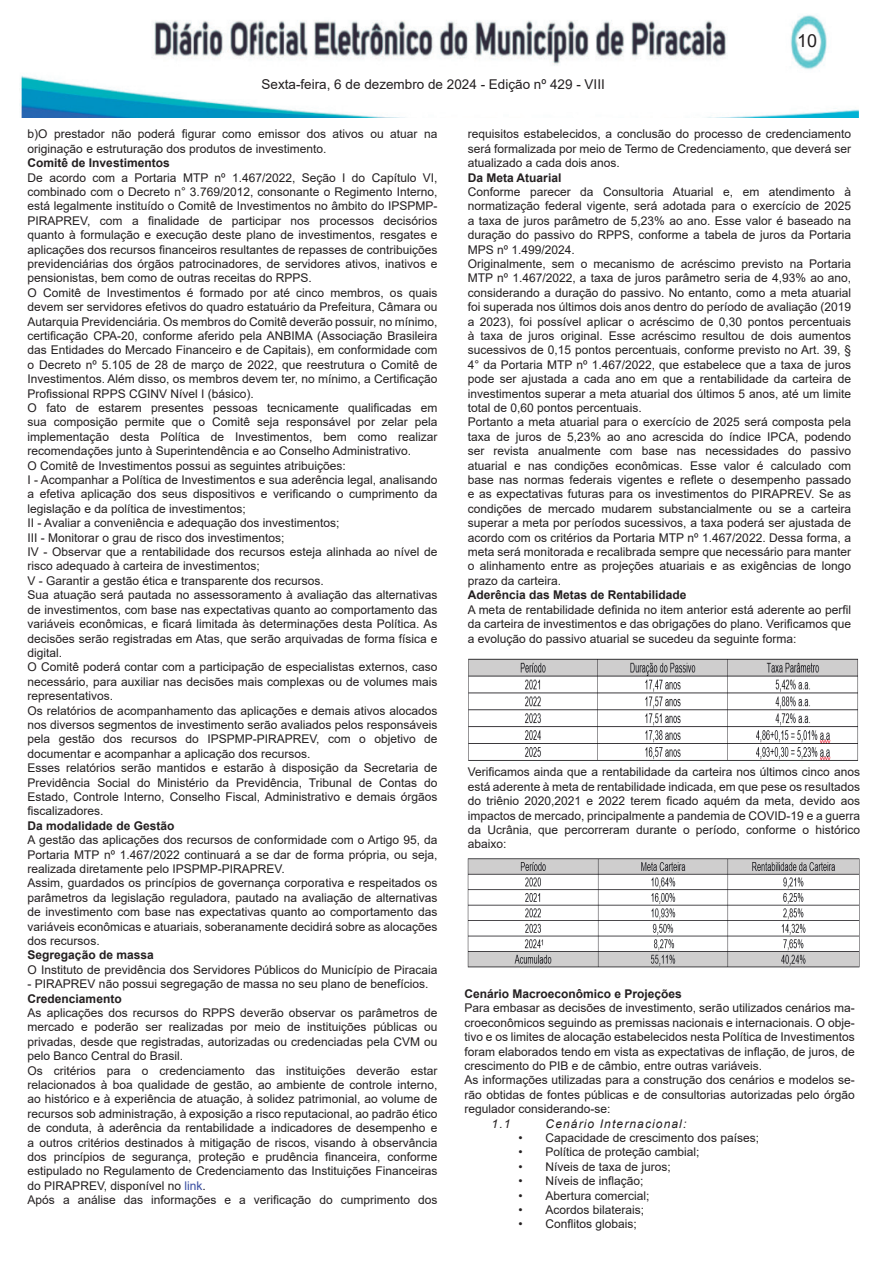
<style>
.page{position:relative;width:893px;height:1263px;background:#fff}
.page>*{position:absolute;margin:0;border:0;box-sizing:border-box;transform-origin:0 0}
.t1{font:18px "Arial";color:#231f20}
.t2{font:13.5px "Arial";color:#231f20}
.t3{font:12px/14.4px "Arial";color:#231f20}
.t4{font:700 12px "Arial";color:#231f20}
.t5{font:italic 12px "Arial";letter-spacing:.095em;color:#231f20}
.s1{color:#364ba0}
</style>
<div class="page">
<img style="left:20px;top:15px;width:838px;height:103px">
<img style="left:468px;top:658px;width:390px;height:103px">
<img style="left:467px;top:858px;width:393px;height:110px">
<h1 class="t1" style="left:797px;top:29px;width:22px">10</h1>
<p class="t2" style="left:262px;top:74px;width:345px">Sexta-feira, 6 de dezembro de 2024 - Edição nº 429 - VIII</p>
<p class="t3" style="left:28px;top:127px;width:411px">b)O prestador não poderá figurar como emissor dos ativos ou atuar na originação e estruturação dos produtos de investimento.</p>
<p class="t4" style="left:28px;top:155px;width:144px">Comitê de Investimentos</p>
<p class="t3" style="left:28px;top:170px;width:411px">De acordo com a Portaria MTP nº 1.467/2022, Seção I do Capítulo VI, combinado com o Decreto n° 3.769/2012, consonante o Regimento Interno, está legalmente instituído o Comitê de Investimentos no âmbito do IPSPMP-PIRAPREV, com a finalidade de participar nos processos decisórios quanto à formulação e execução deste plano de investimentos, resgates e aplicações dos recursos financeiros resultantes de repasses de contribuições previdenciárias dos órgãos patrocinadores, de servidores ativos, inativos e pensionistas, bem como de outras receitas do RPPS.<br>O Comitê de Investimentos é formado por até cinco membros, os quais devem ser servidores efetivos do quadro estatuário da Prefeitura, Câmara ou Autarquia Previdenciária. Os membros do Comitê deverão possuir, no mínimo, certificação CPA-20, conforme aferido pela ANBIMA (Associação Brasileira das Entidades do Mercado Financeiro e de Capitais), em conformidade com o Decreto nº 5.105 de 28 de março de 2022, que reestrutura o Comitê de Investimentos. Além disso, os membros devem ter, no mínimo, a Certificação Profissional RPPS CGINV Nível I (básico).<br>O fato de estarem presentes pessoas tecnicamente qualificadas em sua composição permite que o Comitê seja responsável por zelar pela implementação desta Política de Investimentos, bem como realizar recomendações junto à Superintendência e ao Conselho Administrativo.<br>O Comitê de Investimentos possui as seguintes atribuições:<br>I - Acompanhar a Política de Investimentos e sua aderência legal, analisando a efetiva aplicação dos seus dispositivos e verificando o cumprimento da legislação e da política de investimentos;<br>II - Avaliar a conveniência e adequação dos investimentos;<br>III - Monitorar o grau de risco dos investimentos;<br>IV - Observar que a rentabilidade dos recursos esteja alinhada ao nível de risco adequado à carteira de investimentos;<br>V - Garantir a gestão ética e transparente dos recursos.<br>Sua atuação será pautada no assessoramento à avaliação das alternativas de investimentos, com base nas expectativas quanto ao comportamento das variáveis econômicas, e ficará limitada às determinações desta Política. As decisões serão registradas em Atas, que serão arquivadas de forma física e digital.<br>O Comitê poderá contar com a participação de especialistas externos, caso necessário, para auxiliar nas decisões mais complexas ou de volumes mais representativos.<br>Os relatórios de acompanhamento das aplicações e demais ativos alocados nos diversos segmentos de investimento serão avaliados pelos responsáveis pela gestão dos recursos do IPSPMP-PIRAPREV, com o objetivo de documentar e acompanhar a aplicação dos recursos.<br>Esses relatórios serão mantidos e estarão à disposição da Secretaria de Previdência Social do Ministério da Previdência, Tribunal de Contas do Estado, Controle Interno, Conselho Fiscal, Administrativo e demais órgãos fiscalizadores.</p>
<p class="t4" style="left:28px;top:817px;width:148px">Da modalidade de Gestão</p>
<p class="t3" style="left:28px;top:833px;width:411px">A gestão das aplicações dos recursos de conformidade com o Artigo 95, da Portaria MTP nº 1.467/2022 continuará a se dar de forma própria, ou seja, realizada diretamente pelo IPSPMP-PIRAPREV.<br>Assim, guardados os princípios de governança corporativa e respeitados os parâmetros da legislação reguladora, pautado na avaliação de alternativas de investimento com base nas expectativas quanto ao comportamento das variáveis econômicas e atuariais, soberanamente decidirá sobre as alocações dos recursos.</p>
<p class="t4" style="left:28px;top:947px;width:128px">Segregação de massa</p>
<p class="t3" style="left:28px;top:962px;width:411px">O Instituto de previdência dos Servidores Públicos do Município de Piracaia</p>
<p class="t3" style="left:28px;top:977px;width:402px">- PIRAPREV não possui segregação de massa no seu plano de benefícios.</p>
<p class="t4" style="left:28px;top:990px;width:96px">Credenciamento</p>
<p class="t3" style="left:28px;top:1005px;width:411px">As aplicações dos recursos do RPPS deverão observar os parâmetros de mercado e poderão ser realizadas por meio de instituições públicas ou privadas, desde que registradas, autorizadas ou credenciadas pela CVM ou pelo Banco Central do Brasil.<br>Os critérios para o credenciamento das instituições deverão estar relacionados à boa qualidade de gestão, ao ambiente de controle interno, ao histórico e à experiência de atuação, à solidez patrimonial, ao volume de recursos sob administração, à exposição a risco reputacional, ao padrão ético de conduta, à aderência da rentabilidade a indicadores de desempenho e a outros critérios destinados à mitigação de riscos, visando à observância dos princípios de segurança, proteção e prudência financeira, conforme estipulado no Regulamento de Credenciamento das Instituições Financeiras do PIRAPREV, disponível no <span class="s1">link</span>.<br>Após a análise das informações e a verificação do cumprimento dos</p>
<p class="t3" style="left:468px;top:127px;width:385px;text-align:justify">requisitos estabelecidos, a conclusão do processo de credenciamento será formalizada por meio de Termo de Credenciamento, que deverá ser atualizado a cada dois anos.</p>
<p class="t4" style="left:468px;top:169px;width:95px">Da Meta Atuarial</p>
<p class="t3" style="left:468px;top:185px;width:385px">Conforme parecer da Consultoria Atuarial e, em atendimento à normatização federal vigente, será adotada para o exercício de 2025 a taxa de juros parâmetro de 5,23% ao ano. Esse valor é baseado na duração do passivo do RPPS, conforme a tabela de juros da Portaria MPS nº 1.499/2024.<br>Originalmente, sem o mecanismo de acréscimo previsto na Portaria MTP nº 1.467/2022, a taxa de juros parâmetro seria de 4,93% ao ano, considerando a duração do passivo. No entanto, como a meta atuarial foi superada nos últimos dois anos dentro do período de avaliação (2019 a 2023), foi possível aplicar o acréscimo de 0,30 pontos percentuais à taxa de juros original. Esse acréscimo resultou de dois aumentos sucessivos de 0,15 pontos percentuais, conforme previsto no Art. 39, § 4° da Portaria MTP nº 1.467/2022, que estabelece que a taxa de juros pode ser ajustada a cada ano em que a rentabilidade da carteira de investimentos superar a meta atuarial dos últimos 5 anos, até um limite total de 0,60 pontos percentuais.<br>Portanto a meta atuarial para o exercício de 2025 será composta pela taxa de juros de 5,23% ao ano acrescida do índice IPCA, podendo ser revista anualmente com base nas necessidades do passivo atuarial e nas condições econômicas. Esse valor é calculado com base nas normas federais vigentes e reflete o desempenho passado e as expectativas futuras para os investimentos do PIRAPREV. Se as condições de mercado mudarem substancialmente ou se a carteira superar a meta por períodos sucessivos, a taxa poderá ser ajustada de acordo com os critérios da Portaria MTP nº 1.467/2022. Dessa forma, a meta será monitorada e recalibrada sempre que necessário para manter o alinhamento entre as projeções atuariais e as exigências de longo prazo da carteira.</p>
<p class="t4" style="left:468px;top:587px;width:220px">Aderência das Metas de Rentabilidade</p>
<p class="t3" style="left:468px;top:602px;width:385px;text-align:justify">A meta de rentabilidade definida no item anterior está aderente ao perfil da carteira de investimentos e das obrigações do plano. Verificamos que a evolução do passivo atuarial se sucedeu da seguinte forma:</p>
<p class="t3" style="left:468px;top:765px;width:394px;text-align:justify">Verificamos ainda que a rentabilidade da carteira nos últimos cinco anos está aderente à meta de rentabilidade indicada, em que pese os resultados do triênio 2020,2021 e 2022 terem ficado aquém da meta, devido aos impactos de mercado, principalmente a pandemia de COVID-19 e a guerra da Ucrânia, que percorreram durante o período, conforme o histórico abaixo:</p>
<p class="t4" style="left:465px;top:985px;width:219px">Cenário Macroeconômico e Projeções</p>
<p class="t3" style="left:465px;top:1001px;width:392px">Para embasar as decisões de investimento, serão utilizados cenários ma&shy;croeconômicos seguindo as premissas nacionais e internacionais. O obje&shy;tivo e os limites de alocação estabelecidos nesta Política de Investimentos foram elaborados tendo em vista as expectativas de inflação, de juros, de crescimento do PIB e de câmbio, entre outras variáveis.<br>As informações utilizadas para a construção dos cenários e modelos se&shy;rão obtidas de fontes públicas e de consultorias autorizadas pelo órgão regulador considerando-se:</p>
<p class="t5" style="left:492px;top:1116px;width:20px">1.1</p>
<p class="t5" style="left:546px;top:1116px;width:142px">Cenário Internacional:</p>
<p class="t3" style="left:519px;top:1130px;width:242px">• Capacidade de crescimento dos países;</p>
<p class="t3" style="left:519px;top:1145px;width:183px">• Política de proteção cambial;</p>
<p class="t3" style="left:519px;top:1159px;width:154px">• Níveis de taxa de juros;</p>
<p class="t3" style="left:519px;top:1174px;width:127px">• Níveis de inflação;</p>
<p class="t3" style="left:519px;top:1188px;width:133px">• Abertura comercial;</p>
<p class="t3" style="left:519px;top:1202px;width:127px">• Acordos bilaterais;</p>
<p class="t3" style="left:519px;top:1217px;width:120px">• Conflitos globais;</p>
</div>
